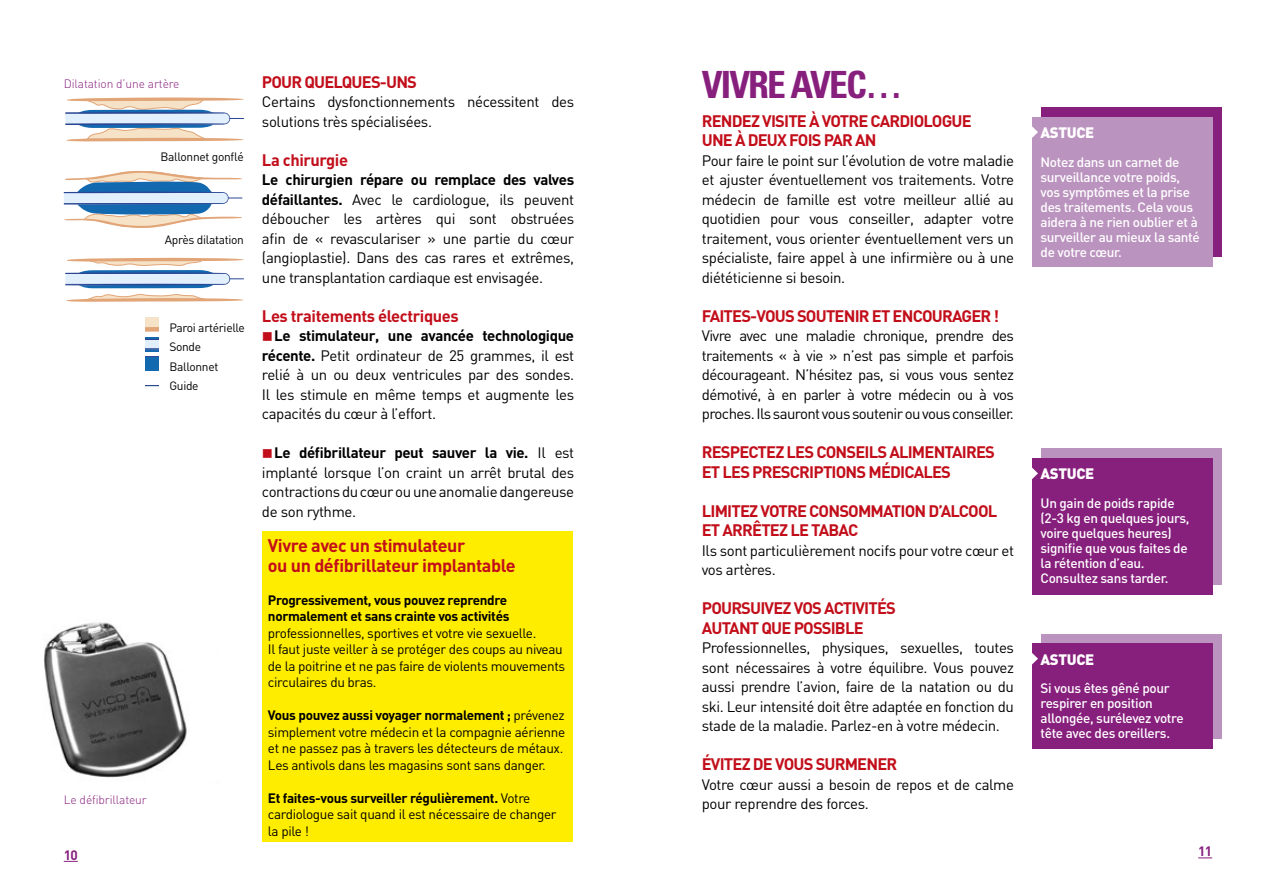
<style>
.page{position:relative;width:1276px;height:893px;background:#fff}
.page>*{position:absolute;margin:0;border:0;box-sizing:border-box;transform-origin:0 0}
.t1{font:700 condensed 37.5px "Univers LT Std";letter-spacing:-.05em;color:#871f7d}
.t2{font:700 18px/19.5px "DIN";letter-spacing:-.025em;color:#c20e1a}
.t3{font:700 16.5px/19.5px "DIN";letter-spacing:-.05em;color:#c20e1a}
.t4{font:700 16.5px "DIN";letter-spacing:-.025em;color:#c20e1a}
.t5{font:15px/19.5px "DIN";letter-spacing:-.025em;color:#000;text-align:justify}
.t6{font:900 15px "DIN";letter-spacing:-.025em;color:#fff}
.t7{font:13.5px/16.5px "DIN";letter-spacing:-.025em;color:#000}
.t8{font:500 13.5px/15px "DIN";letter-spacing:-.025em;color:#fff}
.t9{font:700 13.5px/16.5px "DIN";letter-spacing:-.025em;color:#000}
.t10{font:700 13.5px "DIN";color:#871f7d}
.t11{font:12px/19.5px "DIN";letter-spacing:-.025em;color:#000}
.t12{font:300 12px "DIN";letter-spacing:-.01em;color:#871f7d}
.s1{font-weight:700}
.s2{color:#c20e1a}
</style>
<div class="page">
<svg style="left:64px;top:861px;width:14px;height:1px"></svg>
<svg style="left:1198px;top:857px;width:14px;height:1px"></svg>
<div style="left:262px;top:531px;width:311px;height:311px;background:#ffed00"></div>
<svg style="left:65px;top:98px;width:179px;height:44px"></svg>
<svg style="left:65px;top:258px;width:179px;height:44px"></svg>
<svg style="left:64px;top:170px;width:179px;height:58px"></svg>
<img style="left:44px;top:622px;width:143px;height:156px">
<div style="left:1041px;top:107px;width:181px;height:149px;background:#871f7d"></div>
<div style="left:1032px;top:117px;width:180px;height:149px;background:#bb93bf"></div>
<svg style="left:1032px;top:126px;width:6px;height:12px"></svg>
<div style="left:1041px;top:448px;width:181px;height:137px;background:#bb93bf"></div>
<div style="left:1032px;top:458px;width:180px;height:137px;background:#871f7d"></div>
<svg style="left:1032px;top:467px;width:6px;height:12px"></svg>
<div style="left:1041px;top:634px;width:181px;height:105px;background:#bb93bf"></div>
<div style="left:1032px;top:644px;width:180px;height:105px;background:#871f7d"></div>
<svg style="left:1032px;top:653px;width:6px;height:12px"></svg>
<svg style="left:145px;top:318px;width:14px;height:53px"></svg>
<svg style="left:145px;top:385px;width:14px;height:1px"></svg>
<p class="t12" style="left:64px;top:76px;width:117px">Dilatation d’une artère</p>
<p class="t11" style="left:160px;top:147px;width:85px">Ballonnet gonflé</p>
<p class="t11" style="left:165px;top:229px;width:81px">Après dilatation</p>
<p class="t11" style="left:169px;top:317px;width:77px">Paroi artérielle<br>Sonde<br>Ballonnet<br>Guide</p>
<p class="t12" style="left:64px;top:792px;width:84px">Le défibrillateur</p>
<p class="t3" style="left:262px;top:71px;width:156px">POUR QUELQUES-UNS</p>
<p class="t5" style="left:262px;top:92px;width:314px">Certains dysfonctionnements nécessitent des solutions très spécialisées.</p>
<p class="t4" style="left:262px;top:149px;width:88px">La chirurgie</p>
<p class="t5" style="left:262px;top:170px;width:314px"><span class="s1">Le chirurgien répare ou remplace des valves défaillantes.</span> Avec le cardiologue, ils peuvent déboucher les artères qui sont obstruées afin de « revasculariser » une partie du cœur (angioplastie). Dans des cas rares et extrêmes, une transplantation cardiaque est envisagée.</p>
<p class="t4" style="left:262px;top:305px;width:198px">Les traitements électriques</p>
<p class="t5" style="left:262px;top:326px;width:314px"><span class="s2">■</span><span class="s1">Le stimulateur, une avancée technologique récente.</span> Petit ordinateur de 25 grammes, il est relié à un ou deux ventricules par des sondes.<br>Il les stimule en même temps et augmente les capacités du cœur à l’effort.</p>
<p class="t5" style="left:262px;top:443px;width:314px"><span class="s2">■</span><span class="s1">Le défibrillateur peut sauver la vie.</span> Il est implanté lorsque l’on craint un arrêt brutal des contractions du cœur ou une anomalie dangereuse de son rythme.</p>
<p class="t2" style="left:268px;top:535px;width:249px">Vivre avec un stimulateur<br>ou un défibrillateur implantable</p>
<p class="t9" style="left:268px;top:591px;width:243px">Progressivement, vous pouvez reprendre normalement et sans crainte vos activités</p>
<p class="t7" style="left:268px;top:624px;width:299px">professionnelles, sportives et votre vie sexuelle.<br>Il faut juste veiller à se protéger des coups au niveau de la poitrine et ne pas faire de violents mouvements circulaires du bras.</p>
<p class="t7" style="left:268px;top:707px;width:299px"><span class="s1">Vous pouvez aussi voyager normalement ;</span> prévenez simplement votre médecin et la compagnie aérienne et ne passez pas à travers les détecteurs de métaux.<br>Les antivols dans les magasins sont sans danger.</p>
<p class="t7" style="left:268px;top:789px;width:290px"><span class="s1">Et faites-vous surveiller régulièrement.</span> Votre cardiologue sait quand il est nécessaire de changer la pile !</p>
<h1 class="t1" style="left:702px;top:61px;width:202px">VIVRE AVEC…</h1>
<p class="t3" style="left:702px;top:110px;width:271px">RENDEZ VISITE À VOTRE CARDIOLOGUE<br>UNE À DEUX FOIS PAR AN</p>
<p class="t5" style="left:702px;top:150px;width:314px">Pour faire le point sur l’évolution de votre maladie et ajuster éventuellement vos traitements. Votre médecin de famille est votre meilleur allié au quotidien pour vous conseiller, adapter votre traitement, vous orienter éventuellement vers un spécialiste, faire appel à une infirmière ou à une diététicienne si besoin.</p>
<p class="t3" style="left:702px;top:305px;width:299px">FAITES-VOUS SOUTENIR ET ENCOURAGER !</p>
<p class="t5" style="left:702px;top:326px;width:314px">Vivre avec une maladie chronique, prendre des traitements « à vie » n’est pas simple et parfois décourageant. N’hésitez pas, si vous vous sentez démotivé, à en parler à votre médecin ou à vos proches. Ils sauront vous soutenir ou vous conseiller.</p>
<p class="t3" style="left:702px;top:442px;width:295px">RESPECTEZ LES CONSEILS ALIMENTAIRES<br>ET LES PRESCRIPTIONS MÉDICALES</p>
<p class="t3" style="left:702px;top:500px;width:297px">LIMITEZ VOTRE CONSOMMATION D’ALCOOL<br>ET ARRÊTEZ LE TABAC</p>
<p class="t5" style="left:702px;top:540px;width:314px">Ils sont particulièrement nocifs pour votre cœur et vos artères.</p>
<p class="t3" style="left:702px;top:598px;width:196px">POURSUIVEZ VOS ACTIVITÉS<br>AUTANT QUE POSSIBLE</p>
<p class="t5" style="left:702px;top:638px;width:314px">Professionnelles, physiques, sexuelles, toutes sont nécessaires à votre équilibre. Vous pouvez aussi prendre l’avion, faire de la natation ou du ski. Leur intensité doit être adaptée en fonction du stade de la maladie. Parlez-en à votre médecin.</p>
<p class="t3" style="left:702px;top:754px;width:197px">ÉVITEZ DE VOUS SURMENER</p>
<p class="t5" style="left:702px;top:774px;width:314px">Votre cœur aussi a besoin de repos et de calme pour reprendre des forces.</p>
<p class="t6" style="left:1040px;top:123px;width:55px">ASTUCE</p>
<p class="t8" style="left:1040px;top:154px;width:161px">Notez dans un carnet de surveillance votre poids, vos symptômes et la prise des traitements. Cela vous aidera à ne rien oublier et à surveiller au mieux la santé de votre cœur.</p>
<p class="t6" style="left:1040px;top:464px;width:55px">ASTUCE</p>
<p class="t8" style="left:1040px;top:495px;width:150px">Un gain de poids rapide (2-3 kg en quelques jours, voire quelques heures) signifie que vous faites de la rétention d’eau.<br>Consultez sans tarder.</p>
<p class="t6" style="left:1040px;top:649px;width:55px">ASTUCE</p>
<p class="t8" style="left:1040px;top:680px;width:145px">Si vous êtes gêné pour respirer en position allongée, surélevez votre tête avec des oreillers.</p>
<p class="t10" style="left:64px;top:846px;width:15px">10</p>
<p class="t10" style="left:1198px;top:842px;width:15px">11</p>
</div>
